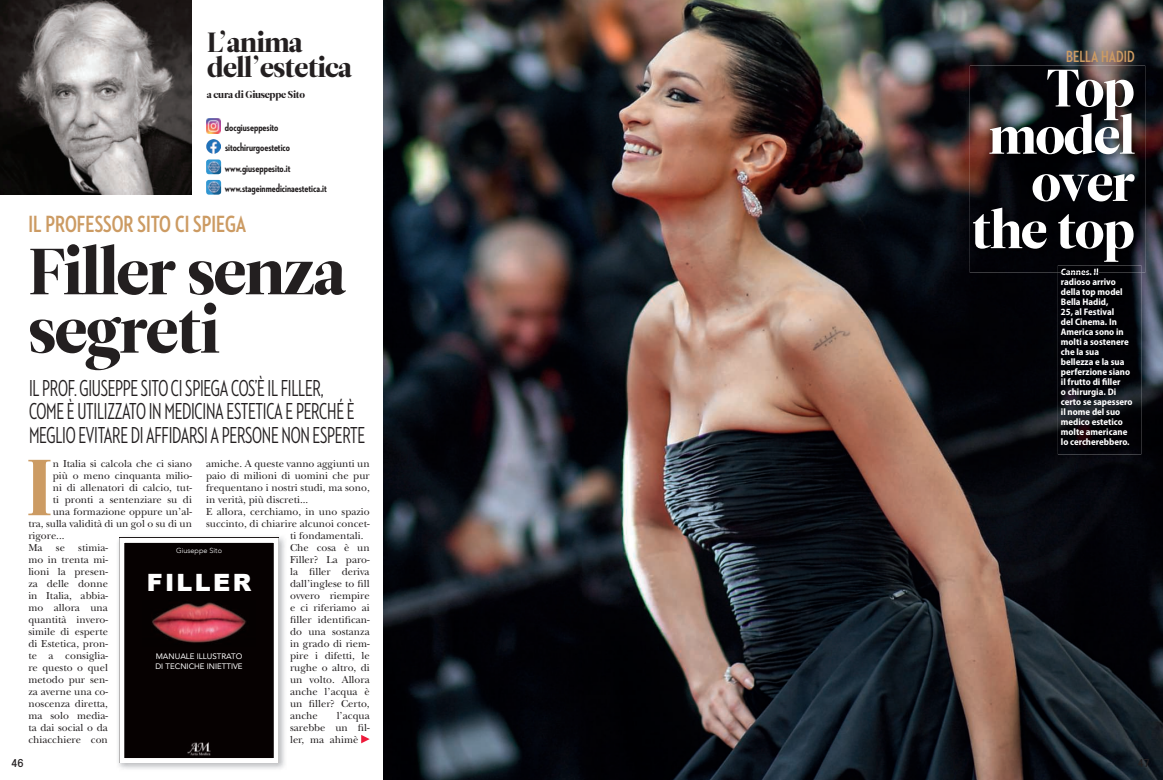
<style>
.page{position:relative;width:1163px;height:780px;background:#fff}
.page>*{position:absolute;margin:0;border:0;box-sizing:border-box;transform-origin:0 0}
.t1{font:79.1px "Leitura Display";color:#cc9b63}
.t2{font:65px/58.4px "Leitura Display";letter-spacing:-.025em;color:#231f20}
.t3{font:52.5px/47.2px "Leitura Display";letter-spacing:-.025em;color:#fff;text-align:right}
.t4{font:27.7px/25.2px "Leitura Display";letter-spacing:-.025em;color:#231f20}
.t5{font:700 23.9px "Neutraface 2 Condensed";color:#cc9b63;scale:.9 1}
.t6{font:900 23.8px "Arial";letter-spacing:.1em;color:#fff}
.t7{font:500 23.5px/23.4px "Neutraface 2 Condensed";letter-spacing:-.015em;color:#231f20;scale:.82 1}
.t8{font:700 16.5px "Neutraface 2 Condensed";color:#cc9b63;scale:.9 1}
.t9{font:700 12.1px "Neutraface 2 Condensed";color:#231f20}
.t10{font:500 condensed 11px "Avant Garde";color:#231f20}
.t11{font:10.5px/12px "New Baskerville";color:#231f20;text-align:justify}
.t12{font:10px "Leitura Display";letter-spacing:-.025em;color:#231f20}
.t13{font:700 semi-condensed 9.5px/10px "Myriad Pro";color:#fff}
.t14{font:7.9px/9.5px "Avenir";color:#fff}
.t15{font:300 7.3px "Avenir";color:#fff}
</style>
<div class="page">
<img style="left:384px;top:0;width:778px;height:780px">
<img style="left:1057px;top:273px;width:83px;height:181px">
<img style="left:1060px;top:273px;width:38px;height:2px">
<img style="left:969px;top:66px;width:175px;height:207px">
<img style="left:1060px;top:268px;width:37px;height:5px">
<img style="left:206px;top:119px;width:15px;height:14px">
<img style="left:206px;top:180px;width:15px;height:15px">
<img style="left:206px;top:159px;width:15px;height:15px">
<img style="left:206px;top:139px;width:15px;height:15px">
<img style="left:0;top:0;width:192px;height:195px">
<img style="left:118px;top:537px;width:167px;height:232px">
<div style="left:119px;top:538px;width:160px;height:225px;background:#060101"></div>
<img style="left:152px;top:602px;width:94px;height:41px">
<img style="left:187px;top:742px;width:23px;height:13px">
<div style="left:119px;top:538px;width:160px;height:225px;border:5px solid #fff"></div>
<svg style="left:361px;top:735px;width:8px;height:8px"></svg>
<svg style="left:580px;top:778px;width:8px;height:2px"></svg>
<h3 class="t4" style="left:207px;top:30px;width:146px">L’anima dell’estetica</h3>
<p class="t12" style="left:207px;top:89px;width:100px">a cura di Giuseppe Sito</p>
<p class="t9" style="left:225px;top:120px;width:55px">docgiuseppesito</p>
<p class="t9" style="left:225px;top:140px;width:66px">sitochirurgoestetico</p>
<p class="t9" style="left:225px;top:161px;width:67px">www.giuseppesito.it</p>
<p class="t9" style="left:225px;top:181px;width:103px">www.stageinmedicinaestetica.it</p>
<h3 class="t5" style="left:28px;top:211px;width:244px">IL PROFESSOR SITO CI SPIEGA</h3>
<h2 class="t2" style="left:28px;top:243px;width:319px">Filler senza segreti</h2>
<h3 class="t7" style="left:29px;top:376px;width:411px">IL PROF. GIUSEPPE SITO CI SPIEGA COS’È IL FILLER,<br>COME È UTILIZZATO IN MEDICINA ESTETICA E PERCHÉ È<br>MEGLIO EVITARE DI AFFIDARSI A PERSONE NON ESPERTE</h3>
<h1 class="t1" style="left:26px;top:440px;width:28px">I</h1>
<p class="t11" style="left:53px;top:458px;width:140px">n Italia si calcola che ci siano</p>
<p class="t11" style="left:206px;top:458px;width:165px">amiche. A queste vanno aggiunti un</p>
<p class="t11" style="left:206px;top:470px;width:165px">paio di milioni di uomini che pur</p>
<p class="t11" style="left:206px;top:482px;width:165px">frequentano i nostri studi, ma sono,</p>
<p class="t11" style="left:206px;top:494px;width:104px">in verità, più discreti...</p>
<p class="t11" style="left:206px;top:506px;width:165px">E allora, cerchiamo, in uno spazio</p>
<p class="t11" style="left:206px;top:518px;width:165px">succinto, di chiarire alcunoi concet-</p>
<p class="t11" style="left:290px;top:530px;width:75px">ti fondamentali.</p>
<p class="t11" style="left:290px;top:542px;width:81px">Che cosa è un</p>
<p class="t11" style="left:290px;top:554px;width:81px">Filler? La paro-</p>
<p class="t11" style="left:290px;top:566px;width:81px">la filler deriva</p>
<p class="t11" style="left:290px;top:578px;width:81px">dall’inglese to fill</p>
<p class="t11" style="left:290px;top:590px;width:81px">ovvero riempire</p>
<p class="t11" style="left:290px;top:602px;width:81px">e ci riferiamo ai</p>
<p class="t11" style="left:290px;top:614px;width:81px">filler identifican-</p>
<p class="t11" style="left:290px;top:626px;width:81px">do una sostanza</p>
<p class="t11" style="left:290px;top:638px;width:81px">in grado di riem-</p>
<p class="t11" style="left:290px;top:650px;width:81px">pire i difetti, le</p>
<p class="t11" style="left:290px;top:662px;width:81px">rughe o altro, di</p>
<p class="t11" style="left:290px;top:674px;width:81px">un volto. Allora</p>
<p class="t11" style="left:290px;top:686px;width:81px">anche l’acqua è</p>
<p class="t11" style="left:290px;top:698px;width:81px">un filler? Certo,</p>
<p class="t11" style="left:290px;top:710px;width:29px">anche</p>
<p class="t11" style="left:53px;top:470px;width:140px">più o meno cinquanta milio-</p>
<p class="t11" style="left:53px;top:482px;width:140px">ni di allenatori di calcio, tut-</p>
<p class="t11" style="left:53px;top:494px;width:140px">ti pronti a sentenziare su di</p>
<p class="t11" style="left:53px;top:506px;width:140px">una formazione oppure un’al-</p>
<p class="t11" style="left:28px;top:518px;width:165px">tra, sulla validità di un gol o su di un</p>
<p class="t11" style="left:28px;top:530px;width:38px">rigore...</p>
<p class="t11" style="left:28px;top:542px;width:16px">Ma</p>
<p class="t11" style="left:56px;top:542px;width:11px">se</p>
<p class="t11" style="left:28px;top:542px;width:81px;text-indent:50px">stimia&shy;mo in trenta mi&shy;lioni la presen&shy;za delle donne in Italia, abbia&shy;mo allora una quantità invero&shy;simile di esperte di Estetica, pron&shy;te a consiglia&shy;re questo o quel metodo pur sen&shy;za averne una co&shy;noscenza diretta, ma solo media&shy;ta dai social o da chiacchiere con</p>
<p class="t15" style="left:176px;top:546px;width:47px">Giuseppe Sito</p>
<h3 class="t6" style="left:147px;top:564px;width:106px">FILLER</h3>
<p class="t14" style="left:155px;top:651px;width:89px">MANUALE ILLUSTRATO<br>DI TECNICHE INIETTIVE</p>
<p class="t11" style="left:290px;top:710px;width:81px;text-indent:47px">l’acqua sarebbe un fil&shy;ler, ma ahimè</p>
<p class="t10" style="left:11px;top:755px;width:14px">46</p>
<h3 class="t8" style="left:1065px;top:47px;width:78px">BELLA HADID</h3>
<h3 class="t3" style="left:970px;top:65px;width:165px">Top model over the top</h3>
<p class="t13" style="left:1060px;top:267px;width:73px">Cannes. Il<br>radioso arrivo della top model<br>Bella Hadid,<br>25, al Festival<br>del Cinema. In<br>America sono in molti a sostenere che la sua bellezza e la sua perferzione siano il frutto di filler<br>o chirurgia. Di certo se sapessero il nome del suo medico estetico molte americane lo cercherebbero.</p>
<p class="t10" style="left:1137px;top:756px;width:14px">47</p>
</div>
